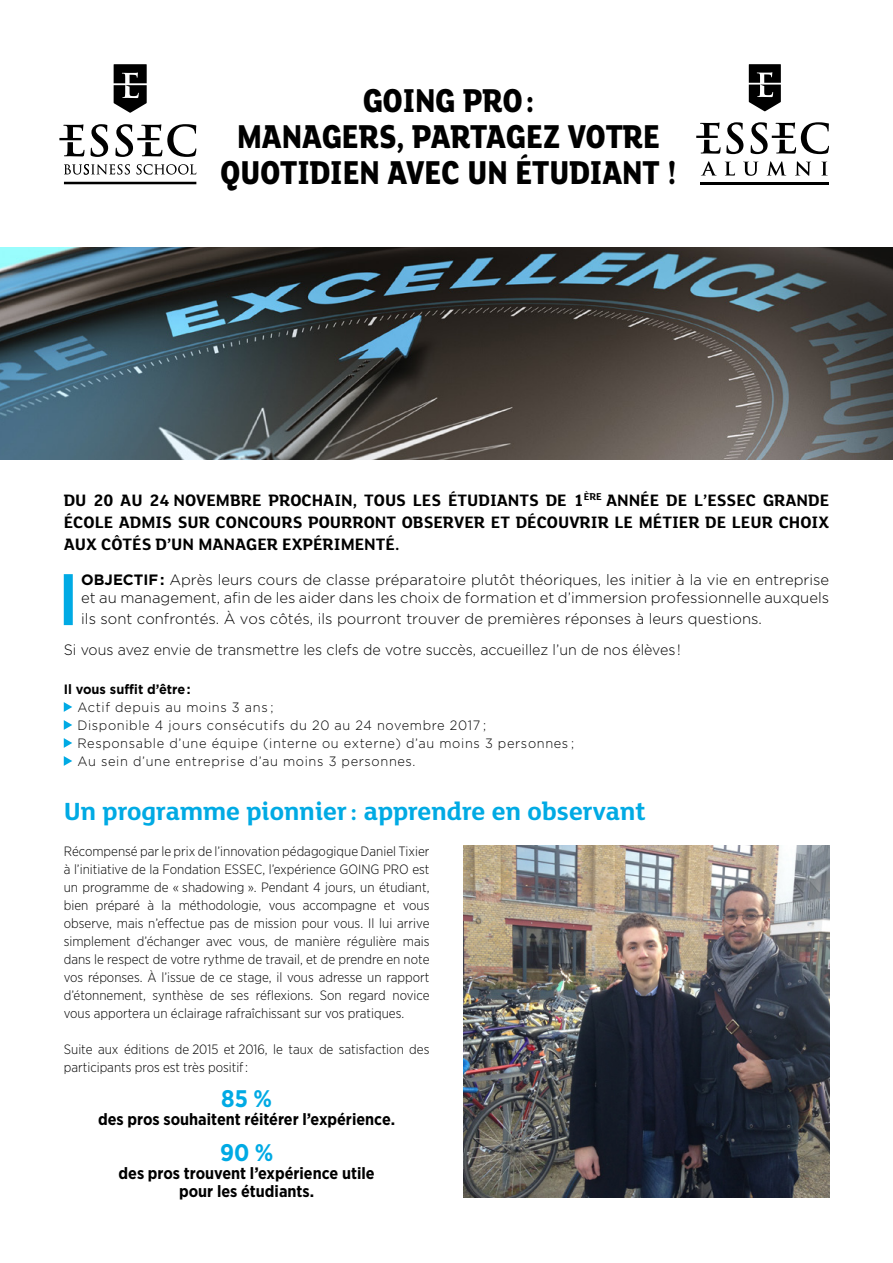
<style>
.page{position:relative;width:893px;height:1263px;background:#fff}
.page>*{position:absolute;margin:0;border:0;box-sizing:border-box;transform-origin:0 0}
.t1{font:800 36px/36px "FS Lola";color:#000;text-align:center;scale:.85 1}
.t2{font:700 27px "FS Lola";color:#00aae4}
.t3{font:700 24px "Gotham Narrow";color:#00aae4}
.t4{font:700 18px/21.6px "FS Lola";color:#000;text-align:justify}
.t5{font:700 16.5px/18px "Gotham Narrow";color:#000;text-align:center}
.t6{font:300 15px/18px "Gotham";color:#000}
.t7{font:300 13.5px/18px "Gotham Narrow";color:#000;text-align:justify}
.t8{font:300 13.5px/18px "Gotham";letter-spacing:.05em;color:#000;scale:.95 1}
.t9{font:700 13.5px "Gotham";color:#000;scale:.95 1}
.s1{font-weight:700}
</style>
<div class="page">
<img style="left:0;top:247px;width:893px;height:213px">
<svg style="left:59px;top:124px;width:137px;height:60px"></svg>
<svg style="left:114px;top:64px;width:33px;height:49px"></svg>
<div style="left:64px;top:574px;width:9px;height:51px;background:#00aae4"></div>
<svg style="left:64px;top:702px;width:8px;height:10px"></svg>
<svg style="left:64px;top:720px;width:8px;height:10px"></svg>
<svg style="left:64px;top:738px;width:8px;height:10px"></svg>
<svg style="left:64px;top:756px;width:8px;height:10px"></svg>
<img style="left:463px;top:845px;width:366px;height:353px">
<hr style="left:701px;top:182px;width:128px;height:3px;background:#000">
<svg style="left:696px;top:122px;width:133px;height:32px"></svg>
<svg style="left:749px;top:64px;width:32px;height:47px"></svg>
<svg style="left:701px;top:161px;width:127px;height:15px"></svg>
<h1 class="t1" style="left:221px;top:81px;width:538px">GOING PRO:<br>MANAGERS, PARTAGEZ VOTRE<br>QUOTIDIEN AVEC UN ÉTUDIANT !</h1>
<h3 class="t4" style="left:64px;top:489px;width:767px">DU 20 AU 24 NOVEMBRE PROCHAIN, TOUS LES ÉTUDIANTS DE 1<sup>ÈRE</sup> ANNÉE DE L’ESSEC GRANDE ÉCOLE ADMIS SUR CONCOURS POURRONT OBSERVER ET DÉCOUVRIR LE MÉTIER DE LEUR CHOIX AUX CÔTÉS D’UN MANAGER EXPÉRIMENTÉ.</h3>
<p class="t6" style="left:81px;top:570px;width:749px"><span class="s1">OBJECTIF:</span> Après leurs cours de classe préparatoire plutôt théoriques, les initier à la vie en entreprise et au management, afin de les aider dans les choix de formation et d’immersion professionnelle auxquels</p>
<p class="t6" style="left:64px;top:603px;width:700px;line-height:30.8px;text-indent:18px">ils sont confrontés. À vos côtés, ils pourront trouver de premières réponses à leurs questions.<br>Si vous avez envie de transmettre les clefs de votre succès, accueillez l’un de nos élèves!</p>
<p class="t9" style="left:64px;top:681px;width:135px">Il vous suffit d’être:</p>
<p class="t8" style="left:77px;top:698px;width:525px">Actif depuis au moins 3 ans ;<br>Disponible 4 jours consécutifs du 20 au 24 novembre 2017 ; Responsable d’une équipe (interne ou externe) d’au moins 3 personnes ; Au sein d’une entreprise d’au moins 3 personnes.</p>
<h2 class="t2" style="left:64px;top:792px;width:584px">Un programme pionnier: apprendre en observant</h2>
<p class="t7" style="left:64px;top:842px;width:367px">Récompensé par le prix de l’innovation pédagogique Daniel Tixier à l’initiative de la Fondation ESSEC, l’expérience GOING PRO est un programme de « shadowing ». Pendant 4 jours, un étudiant, bien préparé à la méthodologie, vous accompagne et vous observe, mais n’effectue pas de mission pour vous. Il lui arrive simplement d’échanger avec vous, de manière régulière mais dans le respect de votre rythme de travail, et de prendre en note vos réponses. À l’issue de ce stage, il vous adresse un rapport d’étonnement, synthèse de ses réflexions. Son regard novice vous apportera un éclairage rafraîchissant sur vos pratiques.</p>
<p class="t7" style="left:64px;top:1040px;width:367px">Suite aux éditions de 2015 et 2016, le taux de satisfaction des participants pros est très positif :</p>
<h3 class="t3" style="left:221px;top:1083px;width:52px">85 %</h3>
<p class="t5" style="left:98px;top:1110px;width:298px">des pros souhaitent réitérer l’expérience.</p>
<h3 class="t3" style="left:220px;top:1137px;width:55px">90 %</h3>
<p class="t5" style="left:119px;top:1164px;width:258px">des pros trouvent l’expérience utile pour les étudiants.</p>
</div>
